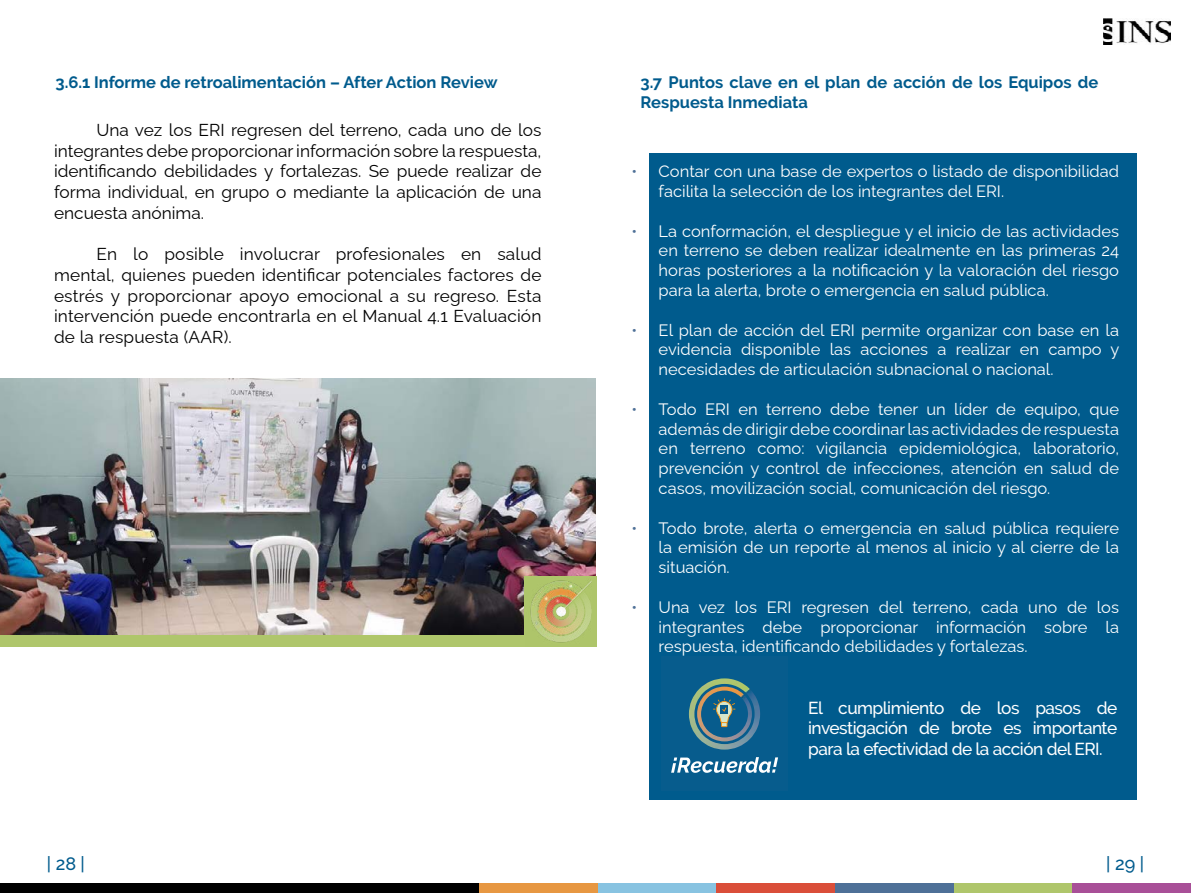
<style>
.page{position:relative;width:1191px;height:893px;background:#fff}
.page>*{position:absolute;margin:0;border:0;box-sizing:border-box;transform-origin:0 0}
.t1{font:500 18px "Raleway";color:#005b8d}
.t2{font:17.25px/20.7px "Raleway";color:#000;text-align:justify}
.t3{font:500 17.25px/20.7px "Raleway";letter-spacing:-.03em;color:#fff;text-align:justify}
.t4{font:16.5px/19.8px "Raleway";color:#fff;text-align:justify}
.t5{font:700 16.5px/19.8px "Raleway";color:#005b8d}
.s1{color:#4e7097}
</style>
<div class="page">
<img style="left:1103px;top:18px;width:67px;height:27px">
<div style="left:0;top:883px;width:481px;height:10px;background:#000"></div>
<div style="left:479px;top:883px;width:119px;height:10px;background:#e79741"></div>
<div style="left:598px;top:883px;width:118px;height:10px;background:#88c3e1"></div>
<div style="left:716px;top:883px;width:119px;height:10px;background:#da4e39"></div>
<div style="left:835px;top:883px;width:118px;height:10px;background:#4e7097"></div>
<div style="left:953px;top:883px;width:119px;height:10px;background:#afc66b"></div>
<div style="left:1072px;top:883px;width:119px;height:10px;background:#a84f97"></div>
<div style="left:649px;top:153px;width:488px;height:646px;background:#005b8d"></div>
<img style="left:0;top:378px;width:595px;height:257px">
<div style="left:0;top:635px;width:597px;height:11px;background:#afc66b"></div>
<div style="left:524px;top:576px;width:73px;height:70px;background:#afc66b"></div>
<img style="left:530px;top:580px;width:62px;height:63px">
<div style="left:661px;top:656px;width:127px;height:134px;background:#075c8d"></div>
<svg style="left:671px;top:757px;width:107px;height:16px"></svg>
<img style="left:689px;top:678px;width:71px;height:72px">
<p class="t5" style="left:55px;top:72px;width:444px">3.6.1 Informe de retroalimentación – After Action Review</p>
<p class="t5" style="left:640px;top:72px;width:459px">3.7 Puntos clave en el plan de acción de los Equipos de<br>Respuesta Inmediata</p>
<p class="t2" style="left:54px;top:118px;width:489px;text-indent:43px">Una vez los ERI regresen del terreno, cada uno de los integrantes debe proporcionar información sobre la respuesta, identificando debilidades y fortalezas. Se puede realizar de forma individual, en grupo o mediante la aplicación de una encuesta anónima.</p>
<p class="t2" style="left:54px;top:242px;width:489px;text-indent:43px">En lo posible involucrar profesionales en salud mental, quienes pueden identificar potenciales factores de estrés y proporcionar apoyo emocional a su regreso. Esta intervención puede encontrarla en el Manual 4.1 Evaluación de la respuesta (AAR).</p>
<p class="t4" style="left:658px;top:160px;width:462px;text-indent:-27px"><span class="s1">•</span> Contar con una base de expertos o listado de disponibilidad facilita la selección de los integrantes del ERI.</p>
<p class="t4" style="left:658px;top:219px;width:462px;text-indent:-27px"><span class="s1">•</span> La conformación, el despliegue y el inicio de las actividades en terreno se deben realizar idealmente en las primeras 24 horas posteriores a la notificación y la valoración del riesgo para la alerta, brote o emergencia en salud pública.</p>
<p class="t4" style="left:658px;top:318px;width:462px;text-indent:-27px"><span class="s1">•</span> El plan de acción del ERI permite organizar con base en la evidencia disponible las acciones a realizar en campo y necesidades de articulación subnacional o nacional.</p>
<p class="t4" style="left:658px;top:397px;width:462px;text-indent:-27px"><span class="s1">•</span> Todo ERI en terreno debe tener un líder de equipo, que además de dirigir debe coordinar las actividades de respuesta en terreno como: vigilancia epidemiológica, laboratorio, prevención y control de infecciones, atención en salud de casos, movilización social, comunicación del riesgo.</p>
<p class="t4" style="left:658px;top:516px;width:462px;text-indent:-27px"><span class="s1">•</span> Todo brote, alerta o emergencia en salud pública requiere la emisión de un reporte al menos al inicio y al cierre de la situación.</p>
<p class="t4" style="left:658px;top:595px;width:462px;text-indent:-27px"><span class="s1">•</span> Una vez los ERI regresen del terreno, cada uno de los integrantes debe proporcionar información sobre la respuesta, identificando debilidades y fortalezas.</p>
<p class="t3" style="left:808px;top:697px;width:311px">El cumplimiento de los pasos de investigación de brote es importante para la efectividad de la acción del ERI.</p>
<p class="t1" style="left:47px;top:853px;width:40px">| 28 |</p>
<p class="t1" style="left:1106px;top:853px;width:39px">| 29 |</p>
</div>
